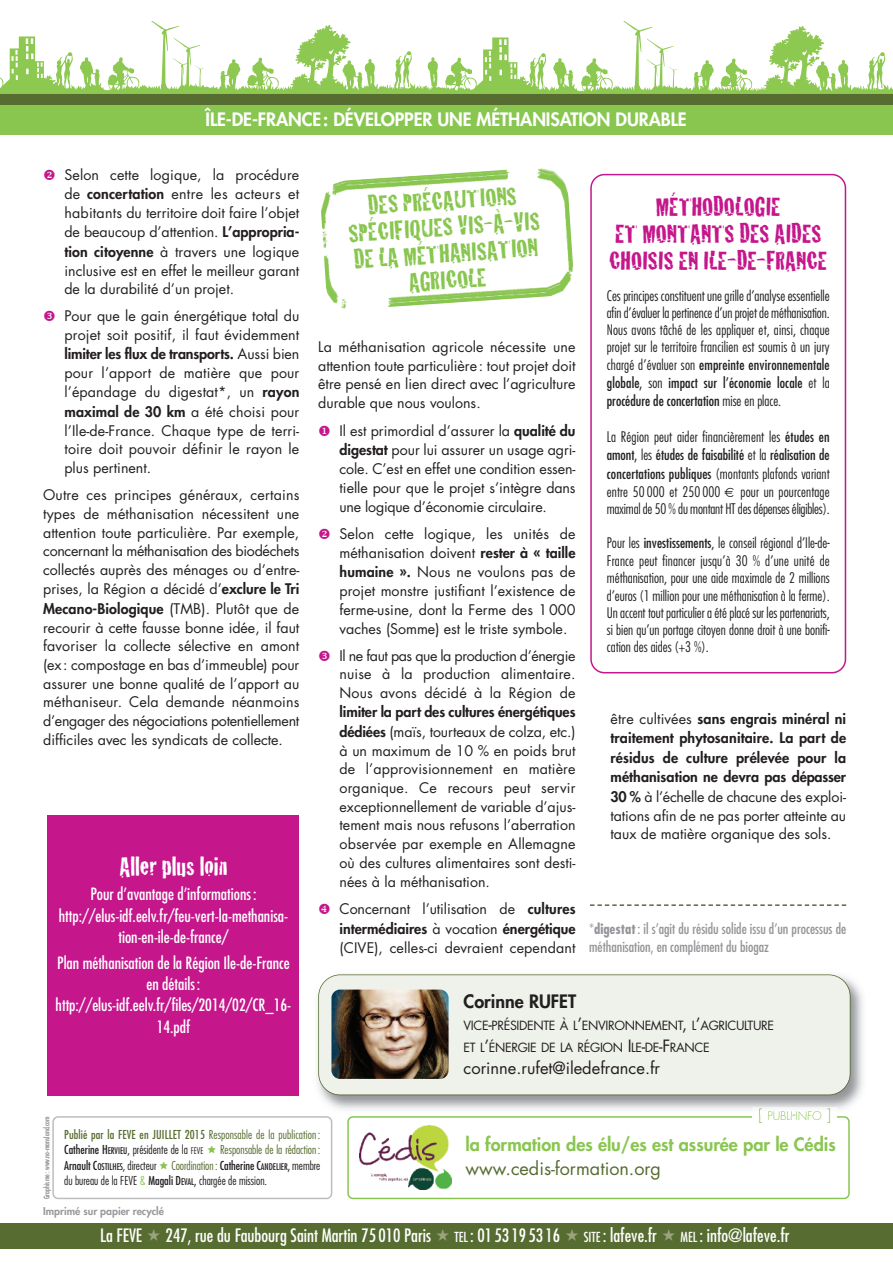
<style>
.page{position:relative;width:893px;height:1263px;background:#fff}
.page>*{position:absolute;margin:0;border:0;box-sizing:border-box;transform-origin:0 0}
.t1{font:27px/26.5px "Cracked";color:#89c650;text-align:center}
.t2{font:27px/27px "Cracked";color:#c5168c;text-align:center}
.t3{font:27px "Cracked";color:#fff}
.t4{font:condensed 18px "Futura";color:#fff}
.t5{font:800 18px "Futura";letter-spacing:-.005em;color:#fff}
.t6{font:800 18px "Futura";color:#89c650}
.t7{font:18px "Futura";color:#566c30}
.t8{font:800 18px "Futura";color:#231f20}
.t9{font:condensed 16.5px/21.3px "Futura";color:#fff;text-align:center}
.t10{font:16.5px "Futura";color:#231f20}
.t11{font:14.25px/18.8px "Futura";color:#231f20;text-align:justify}
.t12{font:300 condensed 14.25px/17.5px "Futura";letter-spacing:.01em;color:#231f20;text-align:justify}
.t13{font:800 14.25px/19.2px "Futura";letter-spacing:.005em;color:#231f20;text-align:justify}
.t14{font:condensed 14.25px/18.5px "Futura";color:#939598}
.t15{font:300 condensed 14.25px/17.1px "Futura";letter-spacing:-.015em;color:#231f20;text-align:right}
.t16{font:12.3px/21.6px "Futura";letter-spacing:-.03em;color:#231f20}
.t17{font:300 condensed 12px/15.5px "Futura";color:#231f20;text-align:justify}
.t18{font:condensed 12px/15.5px "Futura";letter-spacing:.01em;color:#566c30}
.t19{font:300 11.25px "Futura";color:#89c650}
.t20{font:800 10.5px "Futura";color:#97999c}
.t21{font:condensed 7.5px "Futura";letter-spacing:.005em;color:#808285}
.s1{color:#c5168c}
.s2{font-weight:800}
.s3{font-family:"Lucida Grande"}
.s4{font-weight:400}
.s5{font-weight:700}
.s6{font-size:16.5px}
.s7{font-weight:300}
.s8{color:#231f20}
.s9{font-size:9px;color:#231f20}
.s10{font-weight:300;color:#231f20}
.s11{font-weight:300;font-size:9px;color:#231f20}
.s12{color:#566c30}
.s13{font-weight:400;font-size:9px}
.s14{color:#89c650}
.s15{font-size:15px}
.s16{font-size:13.5px}
</style>
<div class="page">
<div style="left:0;top:92px;width:893px;height:42px;background:#89c650"></div>
<div style="left:0;top:95px;width:893px;height:10px;background:#566c30"></div>
<svg style="left:0;top:21px;width:893px;height:71px"></svg>
<div style="left:0;top:1224px;width:893px;height:25px;background:#566c30"></div>
<svg style="left:347px;top:1116px;width:503px;height:83px"></svg>
<img style="left:360px;top:1125px;width:92px;height:65px">
<div style="left:753px;top:1107px;width:84px;height:19px;background:#fff"></div>
<img style="left:317px;top:975px;width:546px;height:135px">
<img style="left:753px;top:1107px;width:84px;height:7px">
<img style="left:759px;top:1108px;width:71px;height:7px">
<div style="left:319px;top:975px;width:531px;height:119px;background:#eff1eb;border-radius:21px"></div>
<div style="left:318px;top:974px;width:533px;height:121px;border:2px solid #566c30;border-radius:22px"></div>
<img style="left:331px;top:989px;width:118px;height:90px;border-radius:9px">
<div style="left:48px;top:815px;width:251px;height:280px;background:#c5168c"></div>
<img style="left:321px;top:168px;width:252px;height:141px">
<svg style="left:590px;top:174px;width:256px;height:499px"></svg>
<svg style="left:590px;top:904px;width:256px;height:2px"></svg>
<svg style="left:52px;top:1116px;width:280px;height:83px"></svg>
<svg style="left:725px;top:487px;width:9px;height:10px"></svg>
<p class="t5" style="left:206px;top:110px;width:482px">ÎLE-DE-FRANCE: DÉVELOPPER UNE MÉTHANISATION DURABLE</p>
<p class="t11" style="left:64px;top:166px;width:236px;text-indent:-21px"><span class="s1">❖</span> Selon cette logique, la procédure de <span class="s2">concertation</span> entre les acteurs et habitants du territoire doit faire l’objet de beaucoup d’attention. <span class="s2">L’appropria&shy;tion citoyenne</span> à travers une logique inclusive est en effet le meilleur garant de la durabilité d’un projet.</p>
<p class="t11" style="left:64px;top:308px;width:236px">Pour que le gain énergétique total du projet soit positif, il faut évidemment <span class="s2">limiter les flux de transports.</span> Aussi bien pour l’apport de matière que pour l’épandage du digestat*, un <span class="s2">rayon maximal de 30 km</span> a été choisi pour l’Ile-de-France. Chaque type de terri&shy;toire doit pouvoir définir le rayon le plus pertinent.</p>
<p class="t11" style="left:43px;top:487px;width:258px">Outre ces principes généraux, certains types de méthanisation nécessitent une attention toute particulière. Par exemple, concernant la méthanisation des biodec<span class="s3">́</span>hets collectés auprès des ménages ou d’entre&shy;prises, la Région a décidé d’<span class="s2">exclure le Tri Mecano-Biologique</span> (TMB). Plutôt que de recourir à cette fausse bonne idée, il faut favoriser la collecte sélective en amont (ex: compostage en bas d’immeuble) pour assurer une bonne qualité de l’apport au méthaniseur. Cela demande néanmoins d’engager des négociations potentiellement difficiles avec les syndicats de collecte.</p>
<h1 class="t3" style="left:119px;top:852px;width:110px">ALLER PLUS LOIN</h1>
<p class="t9" style="left:59px;top:884px;width:231px">Pour d’avantage d’informations: http://elus-idf.eelv.fr/feu-vert-la-methanisa&shy;tion-en-ile-de-france/</p>
<p class="t9" style="left:56px;top:953px;width:237px">Plan méthanisation de la Région Ile-de-France en détails: http://elus-idf.eelv.fr/files/2014/02/CR_16-<br>14.pdf</p>
<h1 class="t1" style="left:346px;top:193px;width:193px;rotate:-4deg">DES PRÉCAUTIONS<br>SPÉCIFIQUES VIS-À-VIS<br>DE LA MÉTHANISATION<br>AGRICOLE</h1>
<p class="t11" style="left:318px;top:339px;width:259px">La méthanisation agricole nécessite une attention toute particulière: tout projet doit être pensé en lien direct avec l’agriculture durable que nous voulons.</p>
<p class="t11" style="left:340px;top:422px;width:237px;text-indent:-21px"><span class="s1">◆</span> Il est primordial d’assurer la <span class="s2">qualité du digestat</span> pour lui assurer un usage agri&shy;cole. C’est en effet une condition essen&shy;tielle pour que le projet s’intègre dans une logique d’économie circulaire.</p>
<p class="t11" style="left:340px;top:525px;width:237px;text-indent:-21px"><span class="s1">❖</span> Selon cette logique, les unités de méthanisation doivent <span class="s2">rester à « taille humaine ».</span> Nous ne voulons pas de projet monstre justifiant l’existence de ferme-usine, dont la Ferme des 1000 vaches (Somme) est le triste symbole.</p>
<p class="t11" style="left:340px;top:647px;width:237px">Il ne faut pas que la production d’énergie nuise à la production alimentaire.<br>Nous avons décidé à la Région de</p>
<p class="t11" style="left:340px;top:704px;width:237px"><span class="s2">limiter la part des cultures énergétiques dédiées</span> (maïs, tourteaux de colza, etc.) à un maximum de 10 % en poids brut de l’approvisionnement en matière organique. Ce recours peut servir exceptionnellement de variable d’ajus&shy;tement mais nous refusons l’aberration observée par exemple en Allemagne où des cultures alimentaires sont desti&shy;nées à la méthanisation.</p>
<p class="t11" style="left:340px;top:901px;width:237px;line-height:19.2px">Concernant l’utilisation de <span class="s2">cultures intermédiaires</span> a<span class="s3">̀</span>vocation <span class="s2">énergétique </span>(CIVE), celles-ci devraient cependant</p>
<h1 class="t2" style="left:609px;top:193px;width:220px">MÉTHODOLOGIE<br>ET MONTANTS DES AIDES<br>CHOISIS EN ILE-DE-FRANCE</h1>
<p class="t12" style="left:607px;top:288px;width:224px">Ces principes constituent une grille d’analyse essentielle afin d’évaluer la pertinence d’un projet de méthanisation.<br>Nous avons tâché de les appliquer et, ainsi, chaque projet sur le territoire francilien est soumis à un jury chargé d’évaluer son <span class="s4">empreinte environnementale globale,</span> son <span class="s4">impact sur l’économie locale</span> et la <span class="s4">procédure de concertation</span> mise en place.</p>
<p class="t12" style="left:607px;top:428px;width:224px;line-height:18.3px">La Région peut aider financièrement les <span class="s4">études en amont,</span> les <span class="s4">études de faisabilité</span> et la <span class="s4">réalisation de concertations publiques</span> (montants plafonds variant entre 50 000 et 250 000</p>
<p class="t15" style="left:607px;top:484px;width:224px">pour un pourcentage<br>maximal de 50 % du montant HT des dépenses éligibles).</p>
<p class="t12" style="left:607px;top:535px;width:224px">Pour les <span class="s4">investissements</span>, le conseil régional d’Ile-de-France peut financer jusqu’à 30 % d’une unité de méthanisation, pour une aide maximale de 2 millions d’euros (1 million pour une méthanisation à la ferme).<br>Un accent tout particulier a été placé sur les partenariats, si bien qu’un portage citoyen donne droit à une bonifi&shy;cation des aides (+3 %).</p>
<p class="t13" style="left:610px;top:710px;width:237px"><span class="s4">être cultivées</span> sans engrais minéral ni traitement phytosanitaire. La part de résidus de culture prélevée pour la méthanisation ne devra pas dépasser 30 % <span class="s4">à l’échelle de chacune des exploi&shy;tations afin de ne pas porter atteinte au taux de matière organique des sols.</span></p>
<p class="t14" style="left:589px;top:920px;width:258px">*<span class="s5">digestat</span>: il s’agit du résidu solide issu d’un processus de méthanisation, en complément du biogaz</p>
<p class="t8" style="left:464px;top:992px;width:114px">Corinne RUFET</p>
<p class="t16" style="left:464px;top:1016px;width:312px">VICE<span class="s6">-</span>PRÉSIDENTE À L<span class="s6">’</span>ENVIRONNEMENT<span class="s6">,</span> L<span class="s6">’</span>AGRICULTURE<br>ET L<span class="s6">’</span>ÉNERGIE DE LA RÉGION <span class="s6">I</span>LE<span class="s6">-</span>DE<span class="s6">-F</span>RANCE</p>
<p class="t10" style="left:464px;top:1060px;width:198px">corinne.rufet@iledefrance.fr</p>
<p class="t21" style="left:43px;top:1199px;width:84px;rotate:-90deg">Graphisme: www.no-mansland.com</p>
<p class="t18" style="left:64px;top:1127px;width:258px">Publié par la FEVE en JUILLET 2015 <span class="s7">Responsable de la publication:<br></span><span class="s8">Catherine H</span><span class="s9">ERVIEU</span><span class="s10">, présidente de la</span> <span class="s11">FEVE</span></p>
<p class="t17" style="left:64px;top:1143px;width:258px;text-indent:156px"><span class="s12">Responsable de la rédaction:<br></span><span class="s4">Arnault C</span><span class="s13">OSTILHES</span>, directeur <span class="s12">Coordination:</span> <span class="s4">Catherine C</span><span class="s13">ANDELIER</span><span class="s4">,</span> membre du bureau de la FEVE <span class="s14">&amp;</span> <span class="s4">Magali D</span><span class="s13">EVAL</span><span class="s4">,</span> chargée de mission.</p>
<p class="t20" style="left:43px;top:1206px;width:122px">Imprimé sur papier recyclé</p>
<p class="t19" style="left:758px;top:1110px;width:74px"><span class="s15">[</span> PUBLI<span class="s15">-</span>INFO <span class="s15">]</span></p>
<p class="t6" style="left:466px;top:1136px;width:372px">la formation des élu/es est assurée par le Cédis</p>
<p class="t7" style="left:466px;top:1160px;width:197px">www.cedis-formation.org</p>
<p class="t4" style="left:100px;top:1227px;width:44px">La FEVE</p>
<p class="t4" style="left:166px;top:1227px;width:267px">247, rue du Faubourg Saint Martin 75 010 Paris</p>
<p class="t4" style="left:454px;top:1227px;width:107px"><span class="s16">TEL</span> : 01 53 19 53 16</p>
<p class="t4" style="left:584px;top:1227px;width:75px"><span class="s16">SITE</span> : lafeve.fr</p>
<p class="t4" style="left:680px;top:1227px;width:111px"><span class="s16">MEL</span> : info@lafeve.fr</p>
</div>
